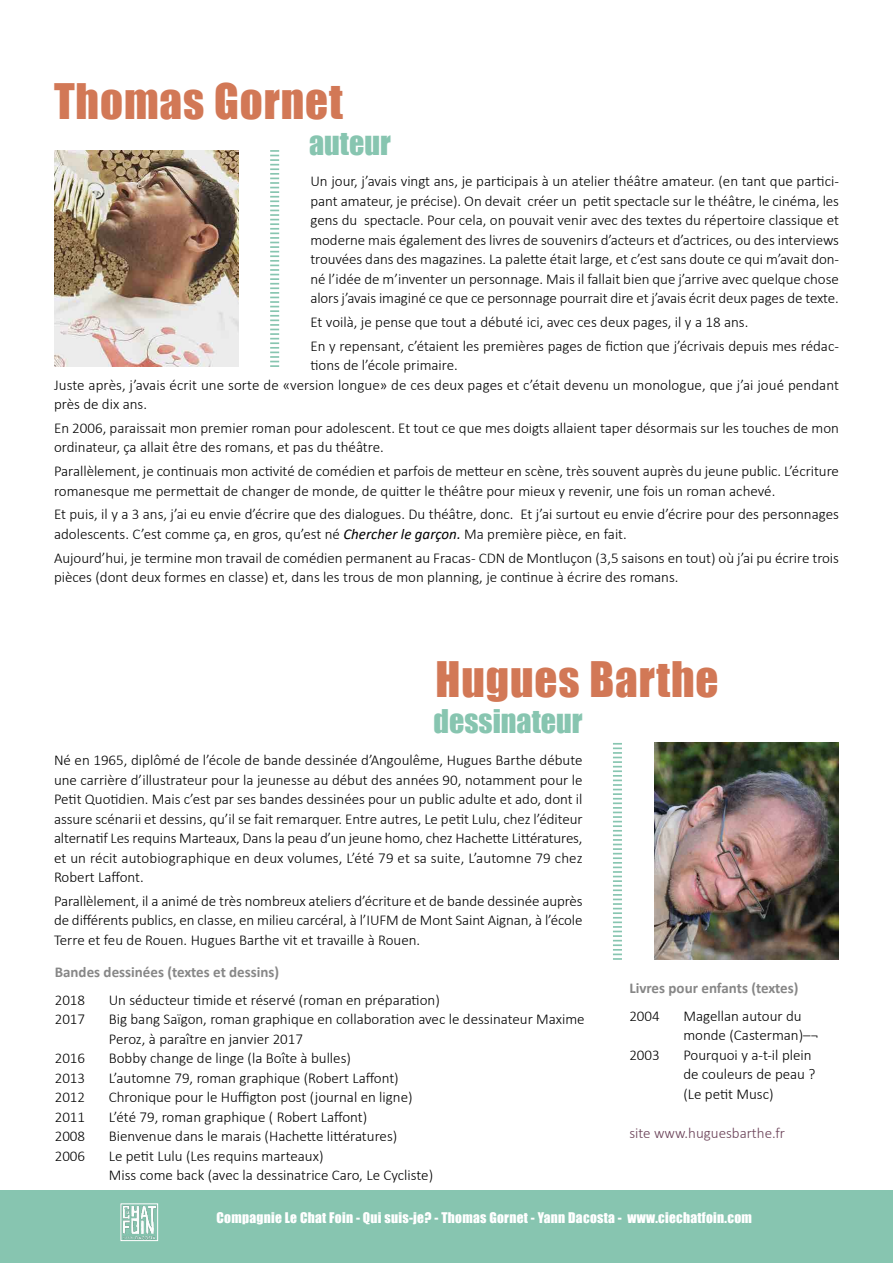
<style>
.page{position:relative;width:893px;height:1263px;background:#fff}
.page>*{position:absolute;margin:0;border:0;box-sizing:border-box;transform-origin:0 0}
.t1{font:45px "Impact";letter-spacing:.02em;color:#d27856}
.t2{font:30px "Impact";color:#87c5b0}
.t3{font:300 15px/19.5px "Calibri";color:#000}
.t4{font:700 15px "Calibri";color:#878787}
.t5{font:300 15px "Calibri";color:#6a4157}
.t6{font:13.5px "Impact";letter-spacing:.02em;color:#fff}
.s1{font-weight:400;font-style:italic}
</style>
<div class="page">
<div style="left:0;top:1191px;width:893px;height:72px;background:#87c5b0"></div>
<img style="left:122px;top:1205px;width:34px;height:34px">
<div style="left:120px;top:1203px;width:38px;height:38px;border:1px solid #fff"></div>
<svg style="left:270px;top:150px;width:9px;height:217px"></svg>
<img style="left:54px;top:150px;width:185px;height:217px">
<img style="left:654px;top:743px;width:185px;height:217px">
<svg style="left:613px;top:743px;width:9px;height:217px"></svg>
<h1 class="t1" style="left:54px;top:66px;width:290px">Thomas Gornet</h1>
<h2 class="t2" style="left:309px;top:120px;width:83px">auteur</h2>
<p class="t3" style="left:310px;top:171px;width:530px;text-align:justify">Un jour, j’avais vingt ans, je participais à un atelier théâtre amateur. (en tant que partici&shy;pant amateur, je précise). On devait créer un petit spectacle sur le théâtre, le cinéma, les gens du spectacle. Pour cela, on pouvait venir avec des textes du répertoire classique et moderne mais également des livres de souvenirs d’acteurs et d’actrices, ou des interviews trouvées dans des magazines. La palette était large, et c’est sans doute ce qui m’avait don&shy;né l’idée de m’inventer un personnage. Mais il fallait bien que j’arrive avec quelque chose alors j’avais imaginé ce que ce personnage pourrait dire et j’avais écrit deux pages de texte.</p>
<p class="t3" style="left:310px;top:310px;width:530px;line-height:23.7px">Et voilà, je pense que tout a débuté ici, avec ces deux pages, il y a 18 ans.<br>En y repensant, c’étaient les premières pages de fiction que j’écrivais depuis mes rédac-</p>
<p class="t3" style="left:310px;top:355px;width:149px">tions de l’école primaire.</p>
<p class="t3" style="left:54px;top:375px;width:787px">Juste après, j’avais écrit une sorte de «version longue» de ces deux pages et c’était devenu un monologue, que j’ai joué pendant près de dix ans.</p>
<p class="t3" style="left:54px;top:418px;width:786px">En 2006, paraissait mon premier roman pour adolescent. Et tout ce que mes doigts allaient taper désormais sur les touches de mon ordinateur, ça allait être des romans, et pas du théâtre.</p>
<p class="t3" style="left:54px;top:461px;width:786px">Parallèlement, je continuais mon activité de comédien et parfois de metteur en scène, très souvent auprès du jeune public. L’écriture romanesque me permettait de changer de monde, de quitter le théâtre pour mieux y revenir, une fois un roman achevé.</p>
<p class="t3" style="left:54px;top:505px;width:786px">Et puis, il y a 3 ans, j’ai eu envie d’écrire que des dialogues. Du théâtre, donc. Et j’ai surtout eu envie d’écrire pour des personnages adolescents. C’est comme ça, en gros, qu’est né <span class="s1">Chercher le garçon.</span> Ma première pièce, en fait.</p>
<p class="t3" style="left:54px;top:548px;width:786px">Aujourd’hui, je termine mon travail de comédien permanent au Fracas - CDN de Montluçon (3,5 saisons en tout) où j’ai pu écrire trois pièces (dont deux formes en classe) et, dans les trous de mon planning, je continue à écrire des romans.</p>
<h1 class="t1" style="left:436px;top:644px;width:284px">Hugues Barthe</h1>
<h2 class="t2" style="left:433px;top:698px;width:151px">dessinateur</h2>
<p class="t3" style="left:54px;top:750px;width:530px;text-align:justify">Né en 1965, diplômé de l’école de bande dessinée d’Angoulême, Hugues Barthe débute une carrière d’illustrateur pour la jeunesse au début des années 90, notamment pour le Petit Quotidien. Mais c’est par ses bandes dessinées pour un public adulte et ado, dont il assure scénarii et dessins, qu’il se fait remarquer. Entre autres, Le petit Lulu, chez l’éditeur alternatif Les requins Marteaux, Dans la peau d’un jeune homo, chez Hachette Littératures, et un récit autobiographique en deux volumes, L’été 79 et sa suite, L’automne 79 chez Robert Laffont.</p>
<p class="t3" style="left:54px;top:891px;width:530px;text-align:justify">Parallèlement, il a animé de très nombreux ateliers d’écriture et de bande dessinée auprès de différents publics, en classe, en milieu carcéral, à l’IUFM de Mont Saint Aignan, à l’école Terre et feu de Rouen. Hugues Barthe vit et travaille à Rouen.</p>
<p class="t4" style="left:629px;top:977px;width:171px">Livres pour enfants (textes)</p>
<p class="t3" style="left:629px;top:1006px;width:32px">2004</p>
<p class="t3" style="left:683px;top:1006px;width:136px">Magellan autour du monde (Casterman)–¬</p>
<p class="t3" style="left:629px;top:1045px;width:32px">2003</p>
<p class="t3" style="left:683px;top:1045px;width:134px">Pourquoi y a-t-il plein de couleurs de peau ? (Le petit Musc)</p>
<p class="t5" style="left:629px;top:1123px;width:157px">site www.huguesbarthe.fr</p>
<p class="t4" style="left:55px;top:961px;width:226px">Bandes dessinées (textes et dessins)</p>
<p class="t3" style="left:55px;top:990px;width:32px">2018</p>
<p class="t3" style="left:109px;top:990px;width:333px">Un séducteur timide et réservé (roman en préparation)</p>
<p class="t3" style="left:55px;top:1009px;width:32px">2017</p>
<p class="t3" style="left:109px;top:1009px;width:477px">Big bang Saïgon, roman graphique en collaboration avec le dessinateur Maxime<br>Peroz, à paraître en janvier 2017</p>
<p class="t3" style="left:55px;top:1048px;width:32px">2016</p>
<p class="t3" style="left:109px;top:1048px;width:244px">Bobby change de linge (la Boîte à bulles)</p>
<p class="t3" style="left:55px;top:1068px;width:32px">2013</p>
<p class="t3" style="left:109px;top:1068px;width:292px">L’automne 79, roman graphique (Robert Laffont)</p>
<p class="t3" style="left:55px;top:1087px;width:32px">2012</p>
<p class="t3" style="left:109px;top:1087px;width:305px">Chronique pour le Huffigton post (journal en ligne)</p>
<p class="t3" style="left:55px;top:1107px;width:32px">2011</p>
<p class="t3" style="left:109px;top:1107px;width:260px">L’été 79, roman graphique ( Robert Laffont)</p>
<p class="t3" style="left:55px;top:1126px;width:32px">2008</p>
<p class="t3" style="left:109px;top:1126px;width:290px">Bienvenue dans le marais (Hachette littératures)</p>
<p class="t3" style="left:55px;top:1146px;width:32px">2006</p>
<p class="t3" style="left:109px;top:1146px;width:326px">Le petit Lulu (Les requins marteaux)<br>Miss come back (avec la dessinatrice Caro, Le Cycliste)</p>
<p class="t6" style="left:216px;top:1207px;width:537px">Compagnie Le Chat Foin - Qui suis-je? - Thomas Gornet - Yann Dacosta - www.ciechatfoin.com</p>
</div>
